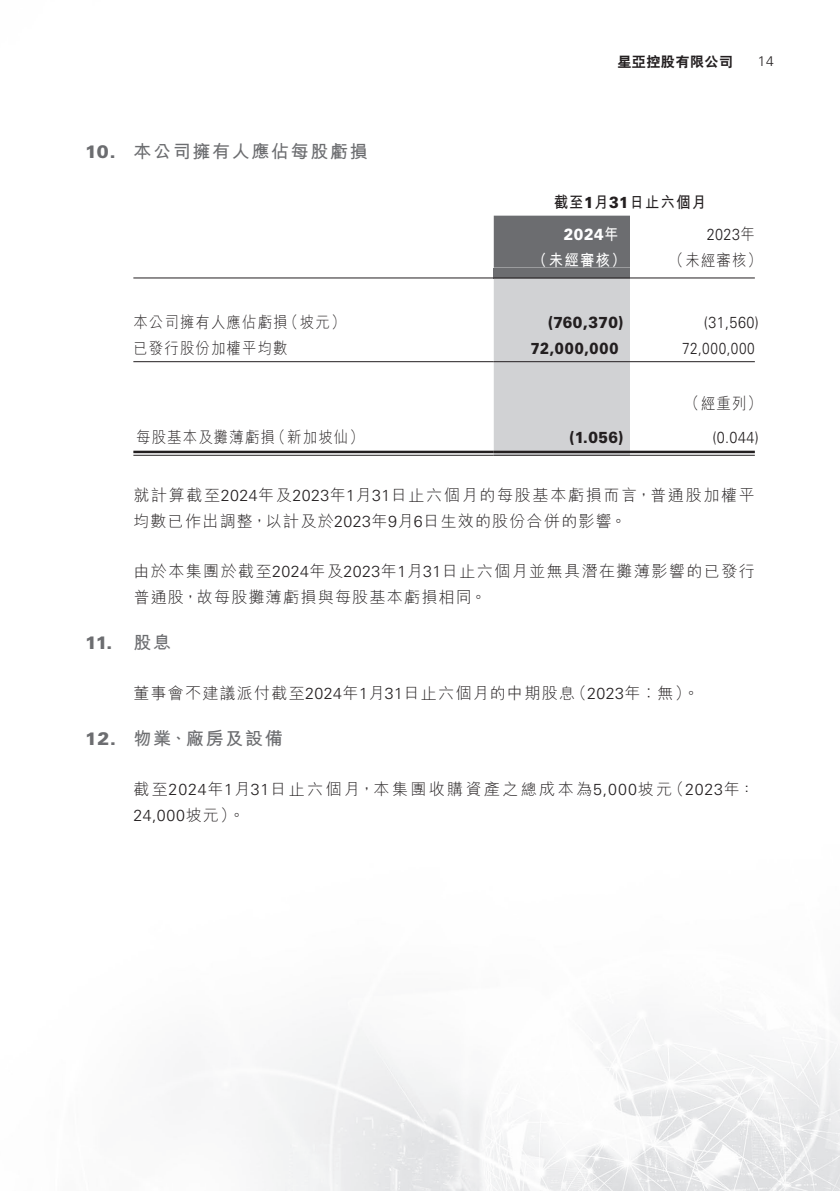
<style>
.page{position:relative;width:840px;height:1191px;background:#fff}
.page>*{position:absolute;margin:0;border:0;box-sizing:border-box;transform-origin:0 0}
.t1{font:700 18px "M Hei HK";letter-spacing:.09em;color:#6c6d70}
.t2{font:900 18px "Univers LT Std";color:#6c6d70}
.t3{font:300 16px/26px "M Hei HK";letter-spacing:.08em;color:#231f20}
.t4{font:300 16px/26px "M Hei HK";letter-spacing:.105em;color:#231f20}
.t5{font:300 16px "M Hei HK";letter-spacing:.08em;color:#231f20;scale:.9 1}
.t6{font:300 16px "M Hei HK";letter-spacing:.15em;color:#231f20}
.t7{font:300 16px "Univers LT Std";letter-spacing:.03em;color:#231f20;scale:.9 1}
.t8{font:300 16px "Univers LT Std";letter-spacing:.03em;color:#231f20}
.t9{font:900 16px "Univers LT Std";letter-spacing:.035em;color:#231f20;scale:.9 1}
.t10{font:700 16px "M Hei HK";letter-spacing:.085em;color:#231f20;scale:.9 1}
.t11{font:300 16px "Univers LT Std";letter-spacing:.03em;color:#231f20;scale:.85 1}
.t12{font:900 16px "Univers LT Std";letter-spacing:.035em;color:#231f20;scale:.85 1}
.t13{font:700 16px "M Hei HK";color:#fff;scale:.9 1}
.t14{font:900 16px "Univers LT Std";color:#fff;scale:.9 1}
.t15{font:800 14px "C Hei 2 HK";letter-spacing:.04em;color:#231f20}
.t16{font:300 14px "Univers LT Std";color:#231f20}
.s1{font-family:"Univers LT Std";font-weight:900}
.s2{font-family:"M Hei HK";font-weight:700}
.s3{font-family:"M Hei HK"}
.s4{font-family:"Univers LT Std"}
</style>
<div class="page">
<img style="left:133px;top:215px;width:706px;height:976px">
<div style="left:493px;top:216px;width:136px;height:52px;background:#6c6d70"></div>
<div style="left:493px;top:268px;width:136px;height:10px;background:#6c6d70"></div>
<div style="left:493px;top:278px;width:136px;height:177px;background:#d1d2d4"></div>
<hr style="left:133px;top:277px;width:360px;height:1px;background:#231f20">
<hr style="left:493px;top:277px;width:136px;height:1px;background:#231f20">
<hr style="left:629px;top:277px;width:125px;height:1px;background:#231f20">
<hr style="left:133px;top:361px;width:360px;height:1px;background:#231f20">
<hr style="left:493px;top:361px;width:136px;height:1px;background:#231f20">
<hr style="left:629px;top:361px;width:125px;height:1px;background:#231f20">
<hr style="left:133px;top:451px;width:360px;height:2px;background:#231f20">
<hr style="left:133px;top:455px;width:360px;height:1px;background:#231f20">
<hr style="left:493px;top:451px;width:136px;height:2px;background:#231f20">
<hr style="left:493px;top:455px;width:136px;height:1px;background:#231f20">
<hr style="left:629px;top:451px;width:125px;height:2px;background:#231f20">
<hr style="left:629px;top:455px;width:125px;height:1px;background:#231f20">
<p class="t15" style="left:617px;top:55px;width:117px">星亞控股有限公司</p>
<p class="t16" style="left:757px;top:53px;width:18px">14</p>
<p class="t2" style="left:85px;top:140px;width:32px">10.</p>
<p class="t2" style="left:85px;top:631px;width:29px">11.</p>
<p class="t2" style="left:85px;top:727px;width:33px">12.</p>
<p class="t1" style="left:133px;top:138px;width:236px">本公司擁有人應佔每股虧損</p>
<p class="t10" style="left:553px;top:190px;width:171px">截至<span class="s1">1</span>月<span class="s1">31</span>日止六個月</p>
<p class="t14" style="left:563px;top:224px;width:62px">2024<span class="s2">年</span></p>
<p class="t7" style="left:706px;top:224px;width:55px">2023<span class="s3">年</span></p>
<p class="t13" style="left:532px;top:248px;width:105px">（未經審核）</p>
<p class="t5" style="left:668px;top:251px;width:105px">（未經審核(</p>
<p class="t5" style="left:133px;top:314px;width:173px">本公司擁有人應佔虧損</p>
<p class="t5" style="left:283px;top:314px;width:70px">（坡元(</p>
<p class="t9" style="left:547px;top:313px;width:85px">)760,370(</p>
<p class="t7" style="left:703px;top:313px;width:62px">)31,560(</p>
<p class="t5" style="left:133px;top:340px;width:173px">已發行股份加權平均數</p>
<p class="t12" style="left:530px;top:339px;width:105px">72,000,000</p>
<p class="t11" style="left:681px;top:339px;width:87px">72,000,000</p>
<p class="t5" style="left:271px;top:429px;width:105px">（新加坡仙(</p>
<p class="t5" style="left:136px;top:429px;width:155px">每股基本及攤薄虧損</p>
<p class="t9" style="left:569px;top:427px;width:61px">)1.056(</p>
<p class="t5" style="left:684px;top:395px;width:87px">（經重列(</p>
<p class="t7" style="left:712px;top:427px;width:53px">)0.044(</p>
<p class="t4" style="left:133px;top:482px;width:622px">就計算截至<span class="s4">2024</span>年及<span class="s4">2023</span>年 月<span class="s4">1 31</span>日止六個月的每股基本虧損而言，普通股加權平均數已作出調整，以計及於<span class="s4">2023</span>年 月<span class="s4">9 6</span>日生效的股份合併的影響。</p>
<p class="t3" style="left:133px;top:558px;width:622px">由於本集團於截至<span class="s4">2024</span>年及<span class="s4">2023</span>年 月<span class="s4">1 31</span>日止六個月並無具潛在攤薄影響的已發行普通股，故每股攤薄虧損與每股基本虧損相同。</p>
<p class="t1" style="left:133px;top:629px;width:39px">股息</p>
<p class="t3" style="left:133px;top:680px;width:443px">董事會不建議派付截至<span class="s4">2024</span>年 月<span class="s4">1 31</span>日止六個月的中期股息</p>
<p class="t1" style="left:133px;top:725px;width:151px">物業、廠房及設備</p>
<p class="t3" style="left:570px;top:680px;width:130px">（<span class="s4">2023</span>年 ︰ 無 。(</p>
<p class="t8" style="left:668px;top:779px;width:88px"><span class="s3">（</span>2023<span class="s3">年：</span></p>
<p class="t6" style="left:133px;top:780px;width:540px">截至<span class="s4">2024</span>年<span class="s4">1</span>月<span class="s4">31</span>日止六個月，本集團收購資產之總成本為<span class="s4">5,000</span>坡元</p>
<p class="t8" style="left:133px;top:805px;width:113px">24,000<span class="s3">坡元 。(</span></p>
</div>
